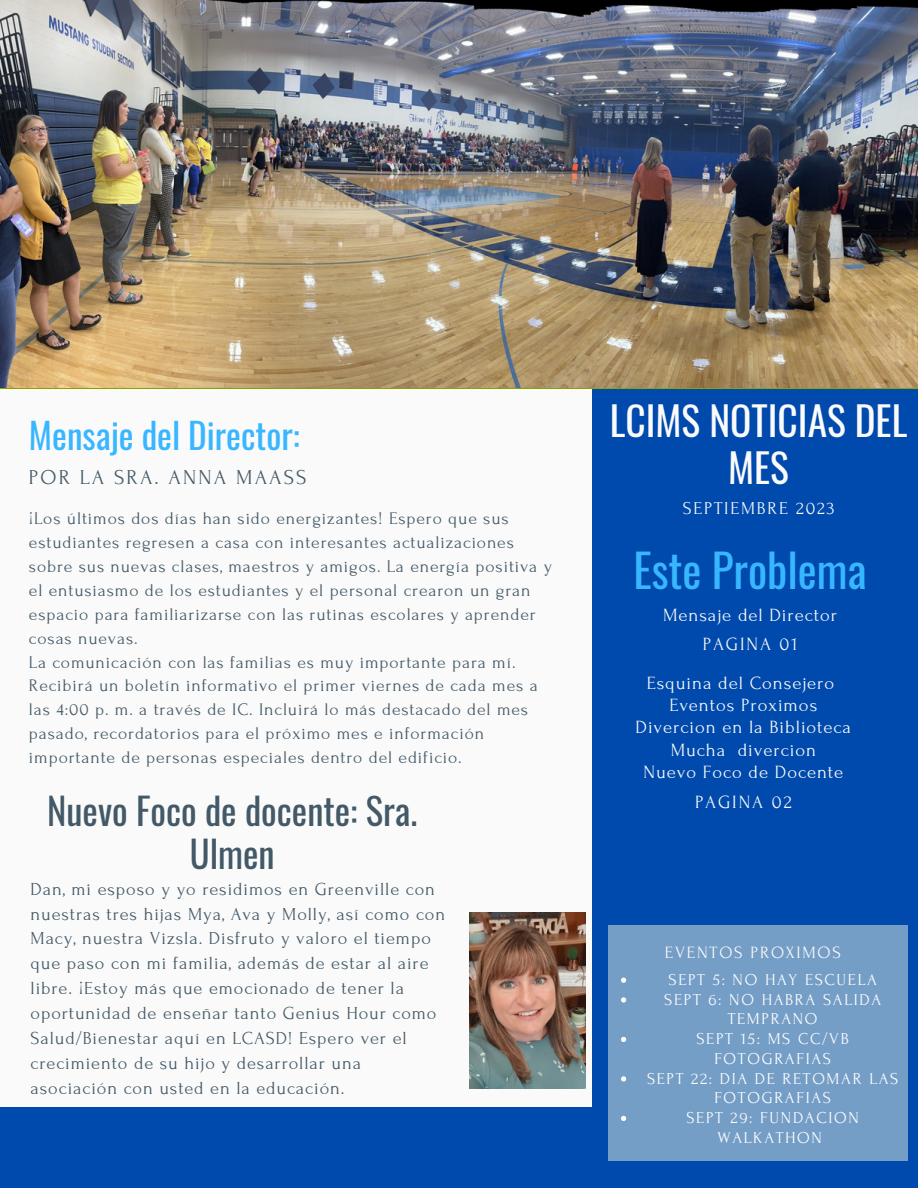
<style>
.page{position:relative;width:918px;height:1188px;background:#fafafa}
.page>*{position:absolute;margin:0;border:0;box-sizing:border-box;transform-origin:0 0}
.t1{font:45.15px "Oswald";color:#38b6ff}
.t2{font:39.45px/47.2px "Oswald";color:#fafafa;text-align:center}
.t3{font:36.6px/43px "Oswald";color:#435967;text-align:center}
.t4{font:35.25px "Oswald";color:#38b6ff}
.t5{font:21.15px "Forum";letter-spacing:.1em;color:#435967}
.t6{font:18.6px "Forum";letter-spacing:.05em;color:#fafafa}
.t7{font:18.6px "Forum";letter-spacing:.1em;color:#fafafa}
.t8{font:18.3px/24.9px "Forum";letter-spacing:.05em;color:#435967}
.t9{font:18.15px "Forum";letter-spacing:.1em;color:#fafafa}
.t10{font:17.55px/24px "Forum";letter-spacing:.05em;color:#435967}
.t11{font:17.25px "Forum";letter-spacing:.1em;color:#fafafa}
.t12{font:16.65px/19.8px "Forum";letter-spacing:.1em;color:#fff;text-align:center}
</style>
<div class="page">
<div style="left:593px;top:388px;width:325px;height:800px;background:#004aad"></div>
<div style="left:0;top:1107px;width:900px;height:81px;background:#004aad"></div>
<div style="left:609px;top:925px;width:299px;height:236px;background:#759ec7"></div>
<svg style="left:621px;top:978px;width:5px;height:5px"></svg>
<svg style="left:621px;top:997px;width:5px;height:6px"></svg>
<svg style="left:621px;top:1037px;width:5px;height:5px"></svg>
<svg style="left:621px;top:1076px;width:5px;height:6px"></svg>
<svg style="left:621px;top:1116px;width:5px;height:5px"></svg>
<img style="left:0;top:0;width:918px;height:387px">
<img style="left:470px;top:912px;width:116px;height:177px">
<p class="t4" style="left:29px;top:408px;width:272px">Mensaje del Director:</p>
<p class="t5" style="left:29px;top:466px;width:279px">POR LA SRA. ANNA MAASS</p>
<p class="t10" style="left:29px;top:506px;width:525px">¡Los últimos dos días han sido energizantes! Espero que sus estudiantes regresen a casa con interesantes actualizaciones sobre sus nuevas clases, maestros y amigos. La energía positiva y el entusiasmo de los estudiantes y el personal crearon un gran espacio para familiarizarse con las rutinas escolares y aprender cosas nuevas.</p>
<p class="t10" style="left:29px;top:650px;width:510px">La comunicación con las familias es muy importante para mí.<br>Recibirá un boletín informativo el primer viernes de cada mes a las 4:00 p. m. a través de IC. Incluirá lo más destacado del mes pasado, recordatorios para el próximo mes e información importante de personas especiales dentro del edificio.</p>
<p class="t3" style="left:47px;top:788px;width:372px">Nuevo Foco de docente: Sra.<br>Ulmen</p>
<p class="t8" style="left:31px;top:877px;width:416px">Dan, mi esposo y yo residimos en Greenville con nuestras tres hijas Mya, Ava y Molly, así como con Macy, nuestra Vizsla. Disfruto y valoro el tiempo que paso con mi familia, además de estar al aire libre. ¡Estoy más que emocionado de tener la oportunidad de enseñar tanto Genius Hour como Salud/Bienestar aquí en LCASD! Espero ver el crecimiento de su hijo y desarrollar una asociación con usted en la educación.</p>
<p class="t2" style="left:610px;top:395px;width:299px">LCIMS NOTICIAS DEL<br>MES</p>
<p class="t9" style="left:683px;top:499px;width:153px">SEPTIEMBRE 2023</p>
<p class="t1" style="left:633px;top:535px;width:235px">Este Problema</p>
<p class="t6" style="left:663px;top:605px;width:175px">Mensaje del Director</p>
<p class="t7" style="left:703px;top:634px;width:96px">PAGINA 01</p>
<p class="t6" style="left:647px;top:673px;width:189px">Esquina del Consejero</p>
<p class="t6" style="left:669px;top:695px;width:150px">Eventos Proximos</p>
<p class="t6" style="left:636px;top:717px;width:217px">Divercion en la Biblioteca</p>
<p class="t6" style="left:671px;top:740px;width:147px">Mucha divercion</p>
<p class="t6" style="left:643px;top:762px;width:201px">Nuevo Foco de Docente</p>
<p class="t7" style="left:695px;top:792px;width:98px">PAGINA 02</p>
<p class="t11" style="left:665px;top:943px;width:177px">EVENTOS PROXIMOS</p>
<p class="t12" style="left:669px;top:970px;width:210px">SEPT 5: NO HAY ESCUELA</p>
<p class="t12" style="left:664px;top:990px;width:218px">SEPT 6: NO HABRA SALIDA<br>TEMPRANO</p>
<p class="t12" style="left:697px;top:1029px;width:154px">SEPT 15: MS CC/VB<br>FOTOGRAFIAS</p>
<p class="t12" style="left:647px;top:1069px;width:253px">SEPT 22: DIA DE RETOMAR LAS<br>FOTOGRAFIAS</p>
<p class="t12" style="left:687px;top:1108px;width:174px">SEPT 29: FUNDACION<br>WALKATHON</p>
<p class="t6" style="left:781px;top:1136px;width:74px">PAGE 01</p>
</div>
